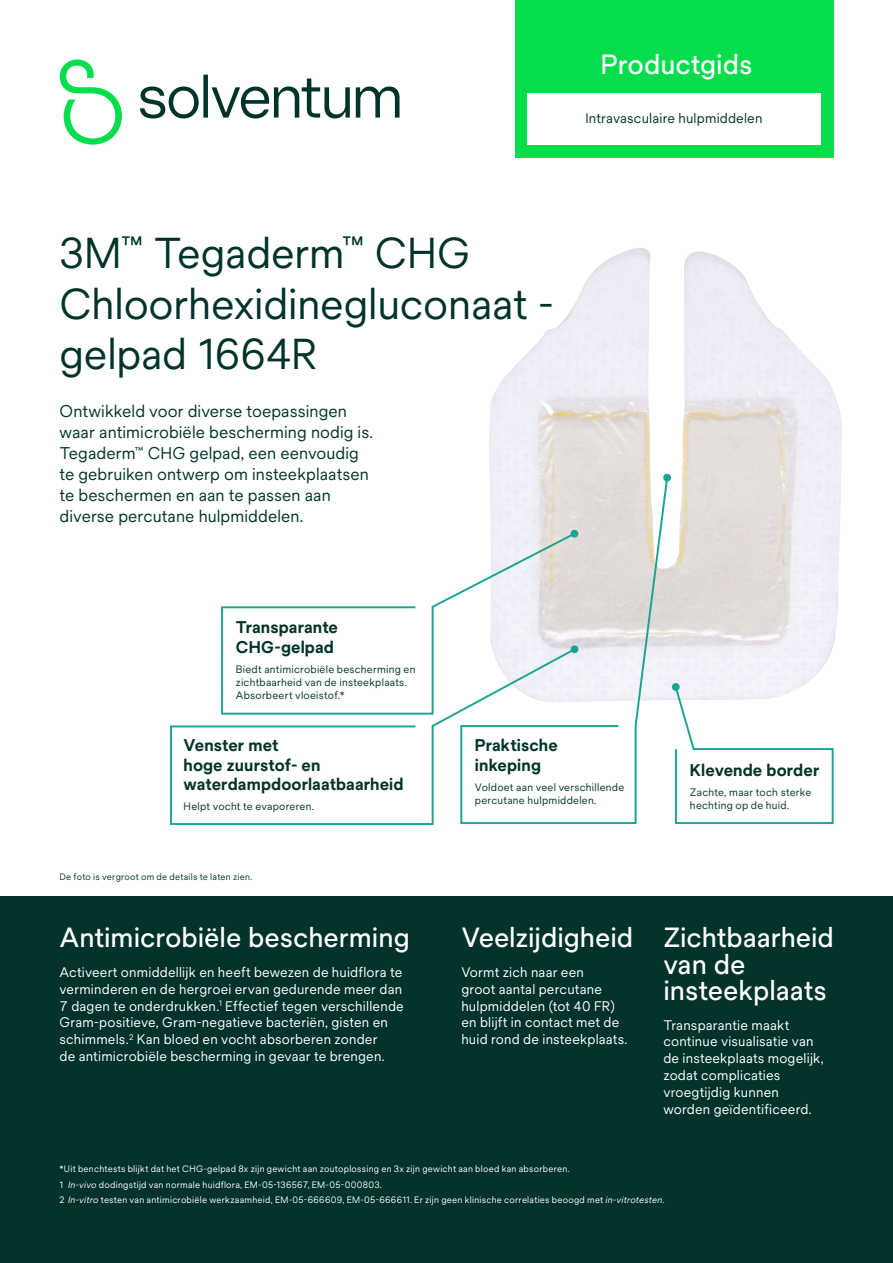
<style>
.page{position:relative;width:893px;height:1263px;background:#fff}
.page>*{position:absolute;margin:0;border:0;box-sizing:border-box;transform-origin:0 0}
.t1{font:42px/50.4px "Solve Pro";letter-spacing:-.005em;color:#01332b}
.t2{font:500 27px/26.4px "Solve Pro";color:#fff}
.t3{font:16.5px/21px "Solve Pro";letter-spacing:.005em;color:#01332b}
.t4{font:700 16.5px/19.8px "Solve Pro";letter-spacing:.005em;color:#01332b}
.t5{font:13.5px/16.8px "Solve Pro";letter-spacing:.015em;color:#fff}
.t6{font:13.5px "Solve Pro";letter-spacing:.015em;color:#01332b}
.t7{font:10.5px/13.2px "Solve Pro";letter-spacing:.025em;color:#01332b}
.t8{font:9px/15.5px "Solve Pro";letter-spacing:.03em;color:#fff}
.t9{font:9px "Solve Pro";letter-spacing:.025em;color:#01332b}
.s1{font-style:italic}
</style>
<div class="page">
<svg style="left:60px;top:60px;width:62px;height:85px"></svg>
<svg style="left:140px;top:75px;width:259px;height:43px"></svg>
<img style="left:489px;top:248px;width:353px;height:452px">
<div style="left:0;top:896px;width:893px;height:367px;background:#01332b"></div>
<div style="left:514px;top:0;width:319px;height:157px;background:#05dd4d"></div>
<div style="left:527px;top:94px;width:294px;height:51px;background:#fff"></div>
<svg style="left:673px;top:684px;width:162px;height:141px"></svg>
<div style="left:672px;top:683px;width:8px;height:8px;background:#19a591;border-radius:50%"></div>
<svg style="left:489px;top:475px;width:180px;height:350px"></svg>
<div style="left:663px;top:474px;width:8px;height:8px;background:#19a591;border-radius:50%"></div>
<svg style="left:221px;top:531px;width:356px;height:116px"></svg>
<div style="left:571px;top:530px;width:7px;height:8px;background:#19a591;border-radius:50%"></div>
<svg style="left:170px;top:647px;width:407px;height:178px"></svg>
<div style="left:571px;top:645px;width:7px;height:8px;background:#19a591;border-radius:50%"></div>
<h2 class="t2" style="left:601px;top:52px;width:153px">Productgids</h2>
<p class="t6" style="left:585px;top:110px;width:179px">Intravasculaire hulpmiddelen</p>
<h1 class="t1" style="left:60px;top:229px;width:496px">3M<sup>™</sup> Tegaderm<sup>™</sup> CHG<br>Chloorhexidinegluconaat - gelpad 1664R</h1>
<p class="t3" style="left:60px;top:401px;width:315px">Ontwikkeld voor diverse toepassingen waar antimicrobiële bescherming nodig is.<br>Tegaderm<sup>™</sup> CHG gelpad, een eenvoudig te gebruiken ontwerp om insteekplaatsen te beschermen en aan te passen aan diverse percutane hulpmiddelen.</p>
<p class="t4" style="left:236px;top:618px;width:104px">Transparante<br>CHG-gelpad</p>
<p class="t7" style="left:236px;top:663px;width:181px">Biedt antimicrobiële bescherming en zichtbaarheid van de insteekplaats.<br>Absorbeert vloeistof.*</p>
<p class="t4" style="left:184px;top:735px;width:221px">Venster met<br>hoge zuurstof- en waterdampdoorlaatbaarheid</p>
<p class="t7" style="left:184px;top:800px;width:132px">Helpt vocht te evaporeren.</p>
<p class="t9" style="left:60px;top:872px;width:194px">De foto is vergroot om de details te laten zien.</p>
<h2 class="t2" style="left:60px;top:925px;width:352px">Antimicrobiële bescherming</h2>
<p class="t5" style="left:60px;top:964px;width:346px">Activeert onmiddellijk en heeft bewezen de huidflora te verminderen en de hergroei ervan gedurende meer dan 7 dagen te onderdrukken.<sup>1</sup> Effectief tegen verschillende Gram-positieve, Gram-negatieve bacteriën, gisten en schimmels.<sup>2</sup> Kan bloed en vocht absorberen zonder<br>de antimicrobiële bescherming in gevaar te brengen.</p>
<p class="t4" style="left:475px;top:735px;width:84px">Praktische inkeping</p>
<p class="t7" style="left:475px;top:780px;width:151px">Voldoet aan veel verschillende percutane hulpmiddelen.</p>
<p class="t4" style="left:690px;top:761px;width:131px">Klevende border</p>
<p class="t7" style="left:690px;top:786px;width:123px">Zachte, maar toch sterke hechting op de huid.</p>
<h2 class="t2" style="left:461px;top:925px;width:173px">Veelzijdigheid</h2>
<p class="t5" style="left:461px;top:964px;width:168px">Vormt zich naar een<br>groot aantal percutane hulpmiddelen (tot 40 FR) en blijft in contact met de huid rond de insteekplaats.</p>
<h2 class="t2" style="left:663px;top:925px;width:172px">Zichtbaarheid van de insteekplaats</h2>
<p class="t5" style="left:663px;top:1016px;width:162px">Transparantie maakt continue visualisatie van de insteekplaats mogelijk, zodat complicaties vroegtijdig kunnen worden geïdentificeerd.</p>
<p class="t8" style="left:60px;top:1161px;width:606px">*Uit benchtests blijkt dat het CHG-gelpad 8x zijn gewicht aan zoutoplossing en 3x zijn gewicht aan bloed kan absorberen.<br>1 <span class="s1">In-vivo</span> dodingstijd van normale huidflora, EM-05-136567, EM-05-000803.<br>2 <span class="s1">In-vitro</span> testen van antimicrobiële werkzaamheid, EM-05-666609, EM-05-666611. Er zijn geen klinische correlaties beoogd met <span class="s1">in-vitrotesten</span>.</p>
</div>
